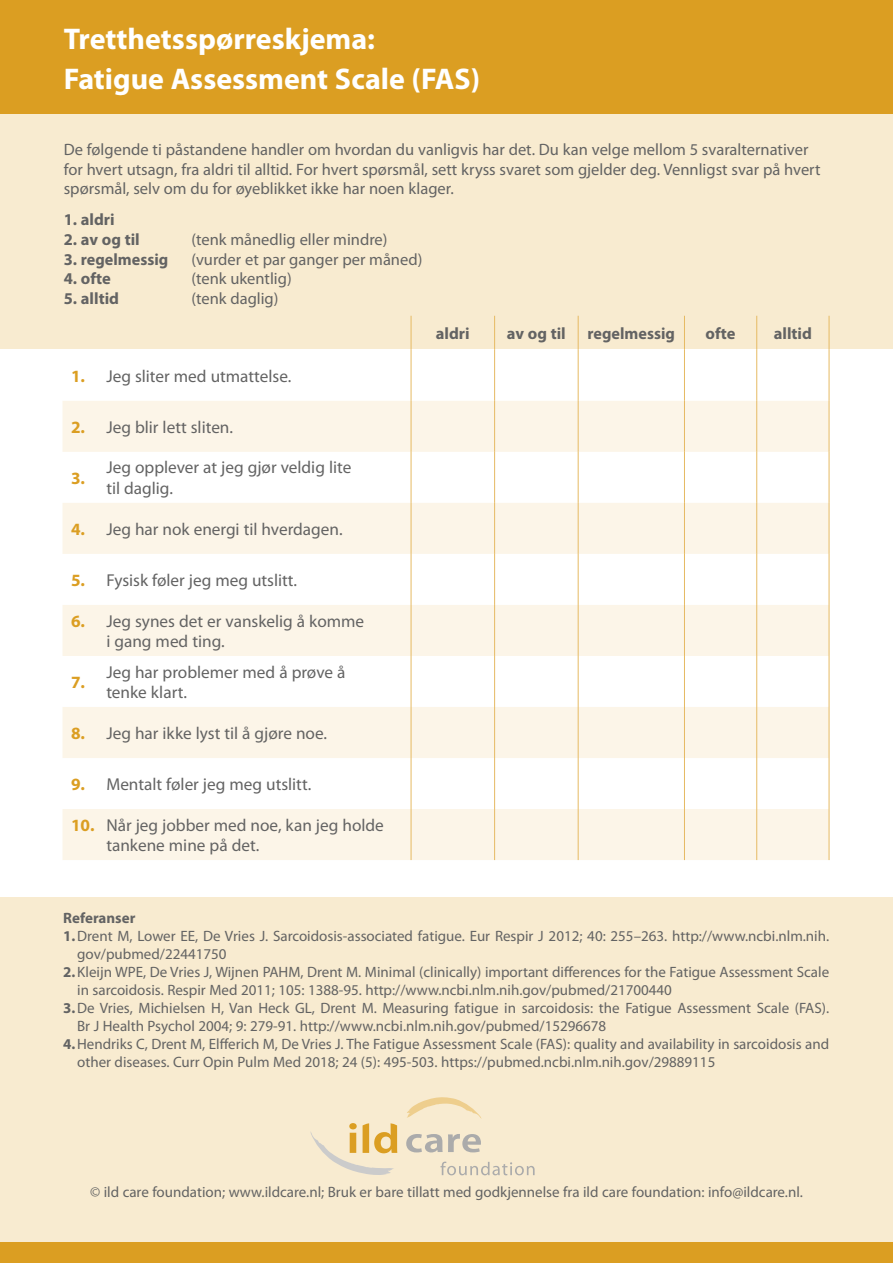
<style>
.page{position:relative;width:893px;height:1263px;background:#fff}
.page>*{position:absolute;margin:0;border:0;box-sizing:border-box;transform-origin:0 0}
.t1{font:700 30px/39.9px "Myriad Pro";color:#fff}
.t2{font:17.25px/20.7px "Myriad Pro";color:#636363}
.t3{font:700 17.25px "Myriad Pro";color:#db9e22}
.t4{font:16.5px/19.8px "Myriad Pro";color:#636363}
.t5{font:700 16.5px "Myriad Pro";color:#636363}
.t6{font:15px "Myriad Pro";color:#636363}
.t7{font:700 15px "Myriad Pro";color:#636363}
.s1{font-weight:700;color:#db9e22}
.s2{font-weight:700}
</style>
<div class="page">
<div style="left:0;top:101px;width:893px;height:248px;background:#f8ebd0"></div>
<div style="left:0;top:898px;width:893px;height:365px;background:#f8ebd0"></div>
<div style="left:0;top:0;width:893px;height:114px;background:#db9e22"></div>
<div style="left:0;top:1242px;width:893px;height:21px;background:#db9e22"></div>
<svg style="left:63px;top:401px;width:766px;height:459px;fill:#fcf5e8"></svg>
<hr style="left:411px;top:316px;width:1px;height:34px;background:#e6ba63">
<hr style="left:494px;top:316px;width:1px;height:34px;background:#e6ba63">
<hr style="left:578px;top:316px;width:1px;height:34px;background:#e6ba63">
<hr style="left:684px;top:316px;width:1px;height:34px;background:#e6ba63">
<hr style="left:756px;top:316px;width:1px;height:34px;background:#e6ba63">
<hr style="left:829px;top:316px;width:1px;height:34px;background:#e6ba63">
<hr style="left:411px;top:350px;width:1px;height:51px;background:#e6ba63">
<hr style="left:494px;top:350px;width:1px;height:51px;background:#e6ba63">
<hr style="left:578px;top:350px;width:1px;height:51px;background:#e6ba63">
<hr style="left:684px;top:350px;width:1px;height:51px;background:#e6ba63">
<hr style="left:756px;top:350px;width:1px;height:51px;background:#e6ba63">
<hr style="left:829px;top:350px;width:1px;height:51px;background:#e6ba63">
<hr style="left:411px;top:401px;width:1px;height:51px;background:#e6ba63">
<hr style="left:494px;top:401px;width:1px;height:51px;background:#e6ba63">
<hr style="left:578px;top:401px;width:1px;height:51px;background:#e6ba63">
<hr style="left:684px;top:401px;width:1px;height:51px;background:#e6ba63">
<hr style="left:756px;top:401px;width:1px;height:51px;background:#e6ba63">
<hr style="left:829px;top:401px;width:1px;height:51px;background:#e6ba63">
<hr style="left:411px;top:452px;width:1px;height:51px;background:#e6ba63">
<hr style="left:494px;top:452px;width:1px;height:51px;background:#e6ba63">
<hr style="left:578px;top:452px;width:1px;height:51px;background:#e6ba63">
<hr style="left:684px;top:452px;width:1px;height:51px;background:#e6ba63">
<hr style="left:756px;top:452px;width:1px;height:51px;background:#e6ba63">
<hr style="left:829px;top:452px;width:1px;height:51px;background:#e6ba63">
<hr style="left:411px;top:503px;width:1px;height:51px;background:#e6ba63">
<hr style="left:494px;top:503px;width:1px;height:51px;background:#e6ba63">
<hr style="left:578px;top:503px;width:1px;height:51px;background:#e6ba63">
<hr style="left:684px;top:503px;width:1px;height:51px;background:#e6ba63">
<hr style="left:756px;top:503px;width:1px;height:51px;background:#e6ba63">
<hr style="left:829px;top:503px;width:1px;height:51px;background:#e6ba63">
<hr style="left:411px;top:554px;width:1px;height:51px;background:#e6ba63">
<hr style="left:494px;top:554px;width:1px;height:51px;background:#e6ba63">
<hr style="left:578px;top:554px;width:1px;height:51px;background:#e6ba63">
<hr style="left:684px;top:554px;width:1px;height:51px;background:#e6ba63">
<hr style="left:756px;top:554px;width:1px;height:51px;background:#e6ba63">
<hr style="left:829px;top:554px;width:1px;height:51px;background:#e6ba63">
<hr style="left:411px;top:605px;width:1px;height:51px;background:#e6ba63">
<hr style="left:494px;top:605px;width:1px;height:51px;background:#e6ba63">
<hr style="left:578px;top:605px;width:1px;height:51px;background:#e6ba63">
<hr style="left:684px;top:605px;width:1px;height:51px;background:#e6ba63">
<hr style="left:756px;top:605px;width:1px;height:51px;background:#e6ba63">
<hr style="left:829px;top:605px;width:1px;height:51px;background:#e6ba63">
<hr style="left:411px;top:656px;width:1px;height:51px;background:#e6ba63">
<hr style="left:494px;top:656px;width:1px;height:51px;background:#e6ba63">
<hr style="left:578px;top:656px;width:1px;height:51px;background:#e6ba63">
<hr style="left:684px;top:656px;width:1px;height:51px;background:#e6ba63">
<hr style="left:756px;top:656px;width:1px;height:51px;background:#e6ba63">
<hr style="left:829px;top:656px;width:1px;height:51px;background:#e6ba63">
<hr style="left:411px;top:707px;width:1px;height:51px;background:#e6ba63">
<hr style="left:494px;top:707px;width:1px;height:51px;background:#e6ba63">
<hr style="left:578px;top:707px;width:1px;height:51px;background:#e6ba63">
<hr style="left:684px;top:707px;width:1px;height:51px;background:#e6ba63">
<hr style="left:756px;top:707px;width:1px;height:51px;background:#e6ba63">
<hr style="left:829px;top:707px;width:1px;height:51px;background:#e6ba63">
<hr style="left:411px;top:758px;width:1px;height:51px;background:#e6ba63">
<hr style="left:494px;top:758px;width:1px;height:51px;background:#e6ba63">
<hr style="left:578px;top:758px;width:1px;height:51px;background:#e6ba63">
<hr style="left:684px;top:758px;width:1px;height:51px;background:#e6ba63">
<hr style="left:756px;top:758px;width:1px;height:51px;background:#e6ba63">
<hr style="left:829px;top:758px;width:1px;height:51px;background:#e6ba63">
<hr style="left:411px;top:809px;width:1px;height:51px;background:#e6ba63">
<hr style="left:494px;top:809px;width:1px;height:51px;background:#e6ba63">
<hr style="left:578px;top:809px;width:1px;height:51px;background:#e6ba63">
<hr style="left:684px;top:809px;width:1px;height:51px;background:#e6ba63">
<hr style="left:756px;top:809px;width:1px;height:51px;background:#e6ba63">
<hr style="left:829px;top:809px;width:1px;height:51px;background:#e6ba63">
<svg style="left:406px;top:1134px;width:75px;height:18px"></svg>
<svg style="left:440px;top:1161px;width:95px;height:14px"></svg>
<svg style="left:407px;top:1097px;width:75px;height:22px"></svg>
<svg style="left:310px;top:1123px;width:87px;height:52px"></svg>
<h1 class="t1" style="left:64px;top:18px;width:418px">Tretthetsspørreskjema:<br>Fatigue Assessment Scale (FAS)</h1>
<p class="t4" style="left:64px;top:139px;width:758px">De følgende ti påstandene handler om hvordan du vanligvis har det. Du kan velge mellom 5 svaralternativer for hvert utsagn, fra aldri til alltid. For hvert spørsmål, sett kryss svaret som gjelder deg. Vennligst svar på hvert spørsmål, selv om du for øyeblikket ikke har noen klager.</p>
<p class="t5" style="left:64px;top:209px;width:52px">1. aldri</p>
<p class="t5" style="left:64px;top:228px;width:78px">2. av og til</p>
<p class="t4" style="left:191px;top:229px;width:198px">(tenk månedlig eller mindre)</p>
<p class="t5" style="left:64px;top:248px;width:106px">3. regelmessig</p>
<p class="t4" style="left:191px;top:249px;width:233px">(vurder et par ganger per måned)</p>
<p class="t5" style="left:64px;top:268px;width:49px">4. ofte</p>
<p class="t4" style="left:191px;top:269px;width:102px">(tenk ukentlig)</p>
<p class="t5" style="left:64px;top:288px;width:57px">5. alltid</p>
<p class="t4" style="left:191px;top:288px;width:89px">(tenk daglig)</p>
<p class="t2" style="left:71px;top:365px;width:222px"><span class="s1">1.</span> Jeg sliter med utmattelse.</p>
<p class="t2" style="left:71px;top:416px;width:164px"><span class="s1">2.</span> Jeg blir lett sliten.</p>
<p class="t3" style="left:71px;top:467px;width:16px">3.</p>
<p class="t2" style="left:106px;top:457px;width:246px">Jeg opplever at jeg gjør veldig lite til daglig.</p>
<p class="t2" style="left:71px;top:518px;width:273px"><span class="s1">4.</span> Jeg har nok energi til hverdagen.</p>
<p class="t2" style="left:71px;top:569px;width:228px"><span class="s1">5.</span> Fysisk føler jeg meg utslitt.</p>
<p class="t2" style="left:106px;top:610px;width:259px;text-indent:-35px"><span class="s1">6.</span> Jeg synes det er vanskelig å komme i gang med ting.</p>
<p class="t3" style="left:71px;top:671px;width:16px">7.</p>
<p class="t2" style="left:106px;top:661px;width:241px">Jeg har problemer med å prøve å tenke klart.</p>
<p class="t2" style="left:71px;top:722px;width:258px"><span class="s1">8.</span> Jeg har ikke lyst til å gjøre noe.</p>
<p class="t2" style="left:71px;top:774px;width:242px"><span class="s1">9.</span> Mentalt føler jeg meg utslitt.</p>
<p class="t2" style="left:106px;top:814px;width:279px;text-indent:-35px"><span class="s1">10.</span> Når jeg jobber med noe, kan jeg holde tankene mine på det.</p>
<p class="t5" style="left:436px;top:323px;width:35px">aldri</p>
<p class="t5" style="left:507px;top:323px;width:60px">av og til</p>
<p class="t5" style="left:588px;top:323px;width:89px">regelmessig</p>
<p class="t5" style="left:706px;top:323px;width:32px">ofte</p>
<p class="t5" style="left:774px;top:323px;width:40px">alltid</p>
<p class="t7" style="left:63px;top:908px;width:74px">Referanser</p>
<p class="t6" style="left:63px;top:926px;width:767px"><span class="s2">1.</span>Drent M, Lower EE, De Vries J. Sarcoidosis-associated fatigue. Eur Respir J 2012; 40: 255–263. http://www.ncbi.nlm.nih.</p>
<p class="t6" style="left:77px;top:944px;width:151px">gov/pubmed/22441750</p>
<p class="t6" style="left:63px;top:962px;width:767px"><span class="s2">2.</span>Kleijn WPE, De Vries J, Wijnen PAHM, Drent M. Minimal (clinically) important differences for the Fatigue Assessment Scale</p>
<p class="t6" style="left:77px;top:980px;width:596px">in sarcoidosis. Respir Med 2011; 105: 1388-95. http://www.ncbi.nlm.nih.gov/pubmed/21700440</p>
<p class="t6" style="left:63px;top:998px;width:767px"><span class="s2">3.</span>De Vries, Michielsen H, Van Heck GL, Drent M. Measuring fatigue in sarcoidosis: the Fatigue Assessment Scale (FAS).</p>
<p class="t6" style="left:77px;top:1016px;width:531px">Br J Health Psychol 2004; 9: 279-91. http://www.ncbi.nlm.nih.gov/pubmed/15296678</p>
<p class="t6" style="left:63px;top:1034px;width:767px"><span class="s2">4.</span>Hendriks C, Drent M, Elfferich M, De Vries J. The Fatigue Assessment Scale (FAS): quality and availability in sarcoidosis and</p>
<p class="t6" style="left:77px;top:1052px;width:640px">other diseases. Curr Opin Pulm Med 2018; 24 (5): 495-503. https://pubmed.ncbi.nlm.nih.gov/29889115</p>
<p class="t6" style="left:90px;top:1183px;width:714px">© ild care foundation; www.ildcare.nl; Bruk er bare tillatt med godkjennelse fra ild care foundation: info@ildcare.nl.</p>
</div>
